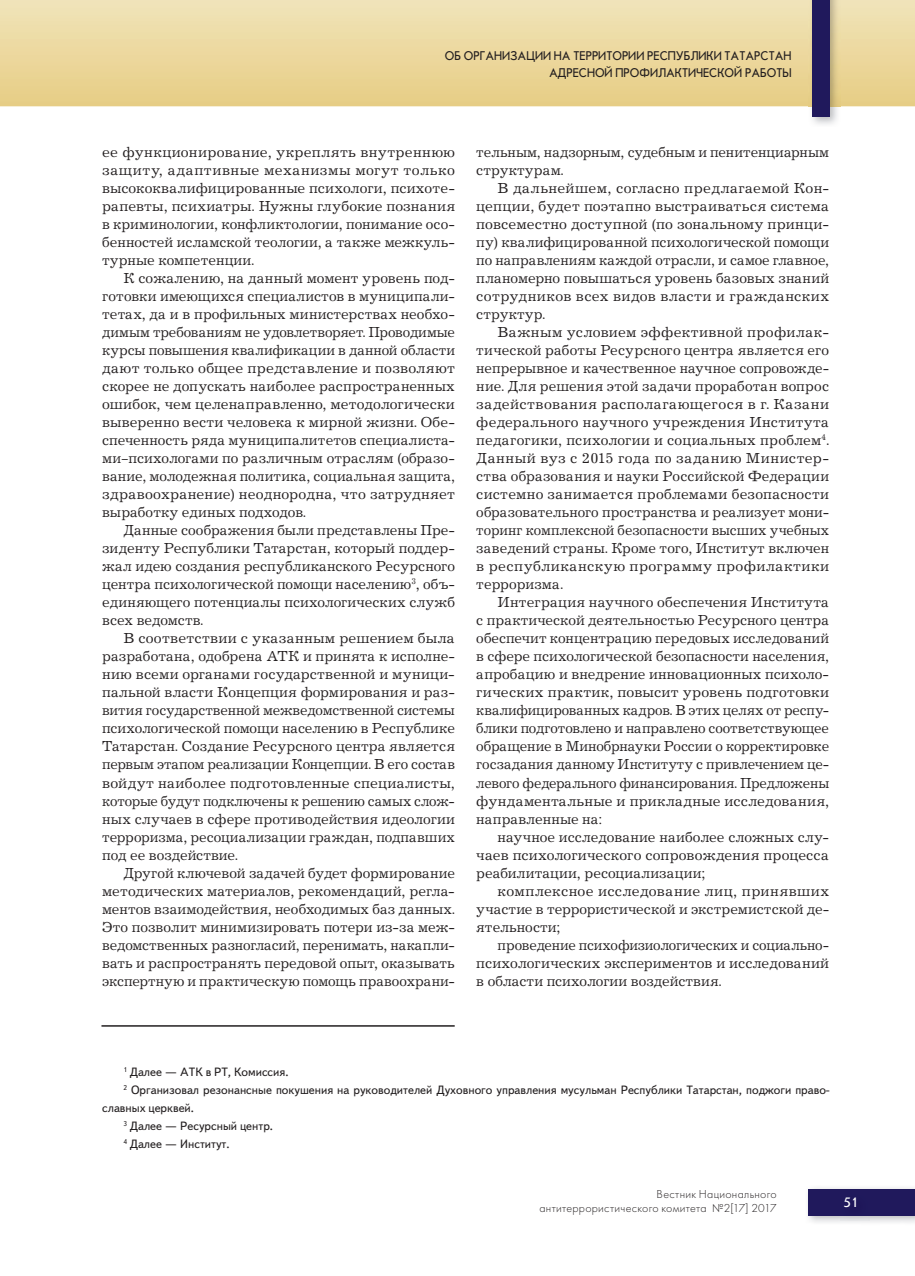
<style>
.page{position:relative;width:915px;height:1276px;background:#fff}
.page>*{position:absolute;margin:0;border:0;box-sizing:border-box;transform-origin:0 0}
.t1{font:15px/18px "Journal C";letter-spacing:.005em;color:#231f20;text-align:justify}
.t2{font:14.25px "Journal Sans C";color:#fff}
.t3{font:13.2px/16.5px "Journal Sans C";color:#231f20;text-align:right;scale:.91 1}
.t4{font:12px "Text Book C";color:#231f20}
.t5{font:12px/14.4px "Futura Light C";letter-spacing:.025em;color:#231f20;text-align:right}
</style>
<div class="page">
<hr style="left:101px;top:1025px;width:353px;height:1px;background:#231f20">
<svg style="left:0;top:0;width:914px;height:106px;background:#ebd89f"></svg>
<img style="left:808px;top:0;width:31px;height:125px">
<div style="left:812px;top:0;width:17px;height:117px;background:#20195c"></div>
<img style="left:807px;top:1188px;width:107px;height:35px">
<div style="left:808px;top:1189px;width:106px;height:26px;background:#20195c"></div>
<img style="left:840px;top:1215px;width:29px;height:5px">
<p class="t3" style="left:444px;top:48px;width:382px">ОБ ОРГАНИЗАЦИИ НА ТЕРРИТОРИИ РЕСПУБЛИКИ ТАТАРСТАН<br>АДРЕСНОЙ ПРОФИЛАКТИЧЕСКОЙ РАБОТЫ</p>
<p class="t1" style="left:102px;top:145px;width:354px">ее функционирование, укреплять внутреннюю защиту, адаптивные механизмы могут только высококвалифицированные психологи, психоте&shy;рапевты, психиатры. Нужны глубокие познания в криминологии, конфликтологии, понимание осо&shy;бенностей исламской теологии, а также межкуль&shy;турные компетенции.</p>
<p class="t1" style="left:102px;top:271px;width:354px;text-indent:21px">К сожалению, на данный момент уровень под&shy;готовки имеющихся специалистов в муниципали&shy;тетах, да и в профильных министерствах необхо&shy;димым требованиям не удовлетворяет. Проводимые курсы повышения квалификации в данной области дают только общее представление и позволяют скорее не допускать наиболее распространенных ошибок, чем целенаправленно, методологически выверенно вести человека к мирной жизни. Обе&shy;спеченность ряда муниципалитетов специалиста&shy;ми–психологами по различным отраслям (образо&shy;вание, молодежная политика, социальная защита, здравоохранение) неоднородна, что затрудняет выработку единых подходов.</p>
<p class="t1" style="left:102px;top:523px;width:354px;text-indent:21px">Данные соображения были представлены Пре&shy;зиденту Республики Татарстан, который поддер&shy;жал идею создания республиканского Ресурсного центра психологической помощи населению<sup>3</sup>, объ&shy;единяющего потенциалы психологических служб всех ведомств.</p>
<p class="t1" style="left:102px;top:631px;width:354px;text-indent:21px">В соответствии с указанным решением была разработана, одобрена АТК и принята к исполне&shy;нию всеми органами государственной и муници&shy;пальной власти Концепция формирования и раз&shy;вития государственной межведомственной системы психологической помощи населению в Республике Татарстан. Создание Ресурсного центра является первым этапом реализации Концепции. В его состав войдут наиболее подготовленные специалисты, которые будут подключены к решению самых слож&shy;ных случаев в сфере противодействия идеологии терроризма, ресоциализации граждан, подпавших под ее воздействие.</p>
<p class="t1" style="left:102px;top:865px;width:354px;text-indent:21px">Другой ключевой задачей будет формирование методических материалов, рекомендаций, регла&shy;ментов взаимодействия, необходимых баз данных.<br>Это позволит минимизировать потери из-за меж&shy;ведомственных разногласий, перенимать, накапли&shy;вать и распространять передовой опыт, оказывать экспертную и практическую помощь правоохрани-</p>
<p class="t1" style="left:476px;top:145px;width:354px">тельным, надзорным, судебным и пенитенциарным структурам.</p>
<p class="t1" style="left:476px;top:181px;width:354px;text-indent:21px">В дальнейшем, согласно предлагаемой Кон&shy;цепции, будет поэтапно выстраиваться система повсеместно доступной (по зональному принци&shy;пу) квалифицированной психологической помощи по направлениям каждой отрасли, и самое главное, планомерно повышаться уровень базовых знаний сотрудников всех видов власти и гражданских структур.</p>
<p class="t1" style="left:476px;top:325px;width:354px;text-indent:21px">Важным условием эффективной профилак&shy;тической работы Ресурсного центра является его непрерывное и качественное научное сопровожде&shy;ние. Для решения этой задачи проработан вопрос задействования располагающегося в г. Казани федерального научного учреждения Института педагогики, психологии и социальных проблем<sup>4</sup>.<br>Данный вуз с 2015 года по заданию Министер&shy;ства образования и науки Российской Федерации системно занимается проблемами безопасности образовательного пространства и реализует мони&shy;торинг комплексной безопасности высших учебных заведений страны. Кроме того, Институт включен в республиканскую программу профилактики терроризма.</p>
<p class="t1" style="left:476px;top:595px;width:354px;text-indent:21px">Интеграция научного обеспечения Института с практической деятельностью Ресурсного центра обеспечит концентрацию передовых исследований в сфере психологической безопасности населения, апробацию и внедрение инновационных психоло&shy;гических практик, повысит уровень подготовки квалифицированных кадров. В этих целях от респу&shy;блики подготовлено и направлено соответствующее обращение в Минобрнауки России о корректировке госзадания данному Институту с привлечением це&shy;левого федерального финансирования. Предложены фундаментальные и прикладные исследования, направленные на:</p>
<p class="t1" style="left:476px;top:829px;width:354px;text-indent:21px">научное исследование наиболее сложных слу&shy;чаев психологического сопровождения процесса реабилитации, ресоциализации;</p>
<p class="t1" style="left:476px;top:883px;width:354px;text-indent:21px">комплексное исследование лиц, принявших участие в террористической и экстремистской де&shy;ятельности;</p>
<p class="t1" style="left:476px;top:937px;width:354px;text-indent:21px">проведение психофизиологических и социально&shy;психологических экспериментов и исследований в области психологии воздействия.</p>
<p class="t4" style="left:123px;top:1067px;width:167px"><sup>1</sup> Далее — АТК в РТ, Комиссия.</p>
<p class="t4" style="left:123px;top:1085px;width:707px"><sup>2</sup> Организовал резонансные покушения на руководителей Духовного управления мусульман Республики Татарстан, поджоги право-</p>
<p class="t4" style="left:102px;top:1103px;width:93px">славных церквей.</p>
<p class="t4" style="left:123px;top:1121px;width:151px"><sup>3</sup> Далее — Ресурсный центр.</p>
<p class="t4" style="left:123px;top:1139px;width:108px"><sup>4</sup> Далее — Институт.</p>
<p class="t5" style="left:539px;top:1187px;width:239px">Вестник Национального антитеррористического комитета №2[17] 2017</p>
<p class="t2" style="left:843px;top:1195px;width:16px">51</p>
</div>
